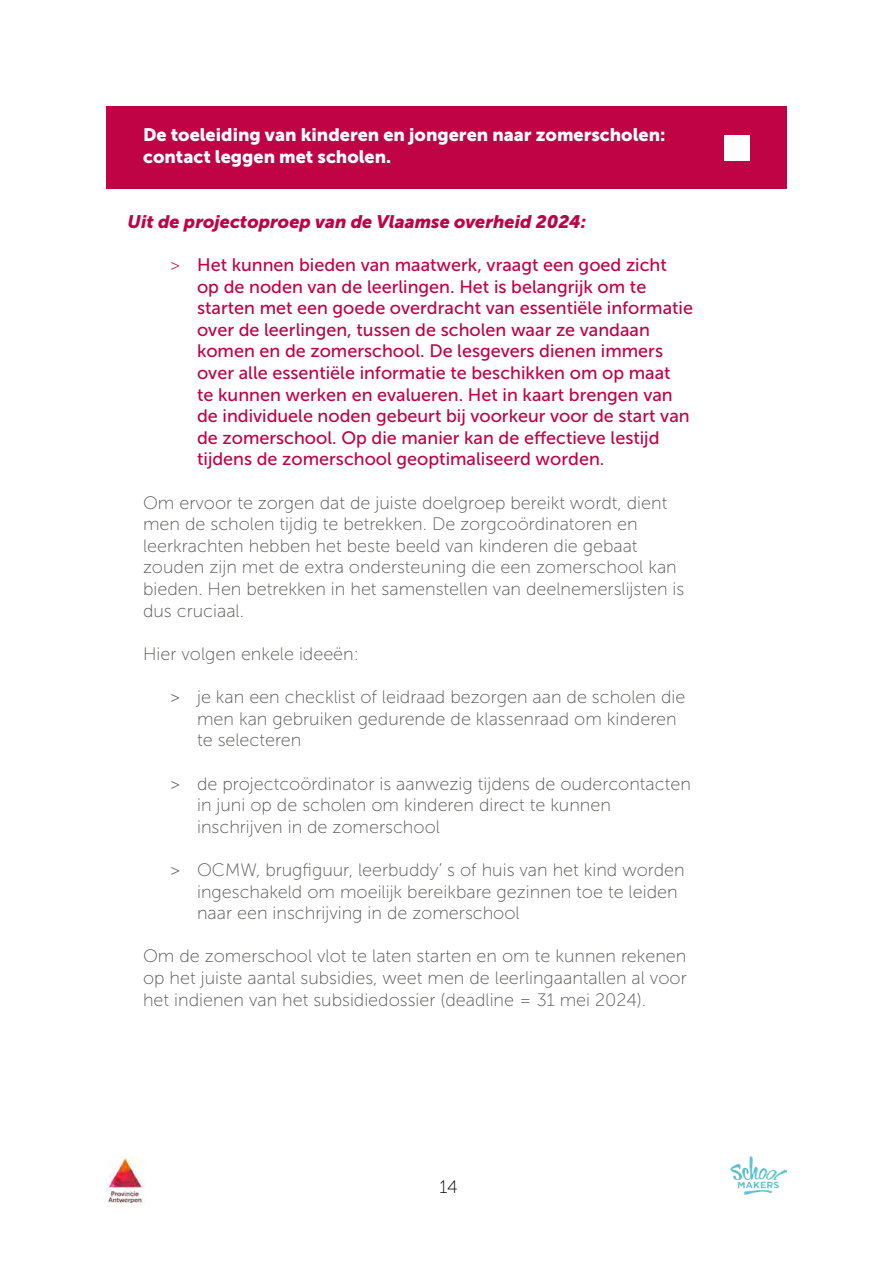
<style>
.page{position:relative;width:893px;height:1263px;background:#fff}
.page>*{position:absolute;margin:0;border:0;box-sizing:border-box;transform-origin:0 0}
.t1{font:18px/21.6px "Museo Sans 100";color:#575756}
.t2{font:18px/21.6px "Museo Sans 500";color:#bf0345}
.t3{font:18px/21.6px "Museo Sans 900";color:#fff}
.t4{font:italic 18px "Museo Sans 900";color:#bf0345}
.t5{font:18px "Museo Sans 100";color:#000}
.s1{font-family:"Museo Sans 100"}
</style>
<div class="page">
<img style="left:106px;top:1157px;width:39px;height:45px">
<img style="left:730px;top:1157px;width:57px;height:38px">
<div style="left:106px;top:106px;width:681px;height:83px;background:#bf0345"></div>
<div style="left:725px;top:135px;width:25px;height:25px;background:#fff"></div>
<p class="t3" style="left:143px;top:124px;width:524px">De toeleiding van kinderen en jongeren naar zomerscholen: contact leggen met scholen.</p>
<p class="t4" style="left:128px;top:211px;width:460px">Uit de projectoproep van de Vlaamse overheid 2024:</p>
<p class="t2" style="left:197px;top:254px;width:497px;text-indent:-27px"><span class="s1">&gt;</span> Het kunnen bieden van maatwerk, vraagt een goed zicht op de noden van de leerlingen. Het is belangrijk om te starten met een goede overdracht van essentiële informatie over de leerlingen, tussen de scholen waar ze vandaan komen en de zomerschool. De lesgevers dienen immers over alle essentiële informatie te beschikken om op maat<br>te kunnen werken en evalueren. Het in kaart brengen van de individuele noden gebeurt bij voorkeur voor de start van de zomerschool. Op die manier kan de effectieve lestijd tijdens de zomerschool geoptimaliseerd worden.</p>
<p class="t1" style="left:143px;top:492px;width:543px">Om ervoor te zorgen dat de juiste doelgroep bereikt wordt, dient men de scholen tijdig te betrekken. De zorgcoördinatoren en leerkrachten hebben het beste beeld van kinderen die gebaat zouden zijn met de extra ondersteuning die een zomerschool kan bieden. Hen betrekken in het samenstellen van deelnemerslijsten is dus cruciaal.</p>
<p class="t1" style="left:143px;top:643px;width:217px">Hier volgen enkele ideeën:</p>
<p class="t1" style="left:197px;top:686px;width:490px;text-indent:-27px">&gt; je kan een checklist of leidraad bezorgen aan de scholen die men kan gebruiken gedurende de klassenraad om kinderen te selecteren</p>
<p class="t1" style="left:197px;top:773px;width:495px;text-indent:-27px">&gt; de projectcoördinator is aanwezig tijdens de oudercontacten in juni op de scholen om kinderen direct te kunnen inschrijven in de zomerschool</p>
<p class="t1" style="left:197px;top:859px;width:489px;text-indent:-27px">&gt; OCMW, brugfiguur, leerbuddy’ s of huis van het kind worden ingeschakeld om moeilijk bereikbare gezinnen toe te leiden naar een inschrijving in de zomerschool</p>
<p class="t1" style="left:143px;top:945px;width:545px;text-align:justify">Om de zomerschool vlot te laten starten en om te kunnen rekenen op het juiste aantal subsidies, weet men de leerlingaantallen al voor het indienen van het subsidiedossier (deadline = 31 mei 2024).</p>
<p class="t5" style="left:439px;top:1177px;width:20px">14</p>
</div>
